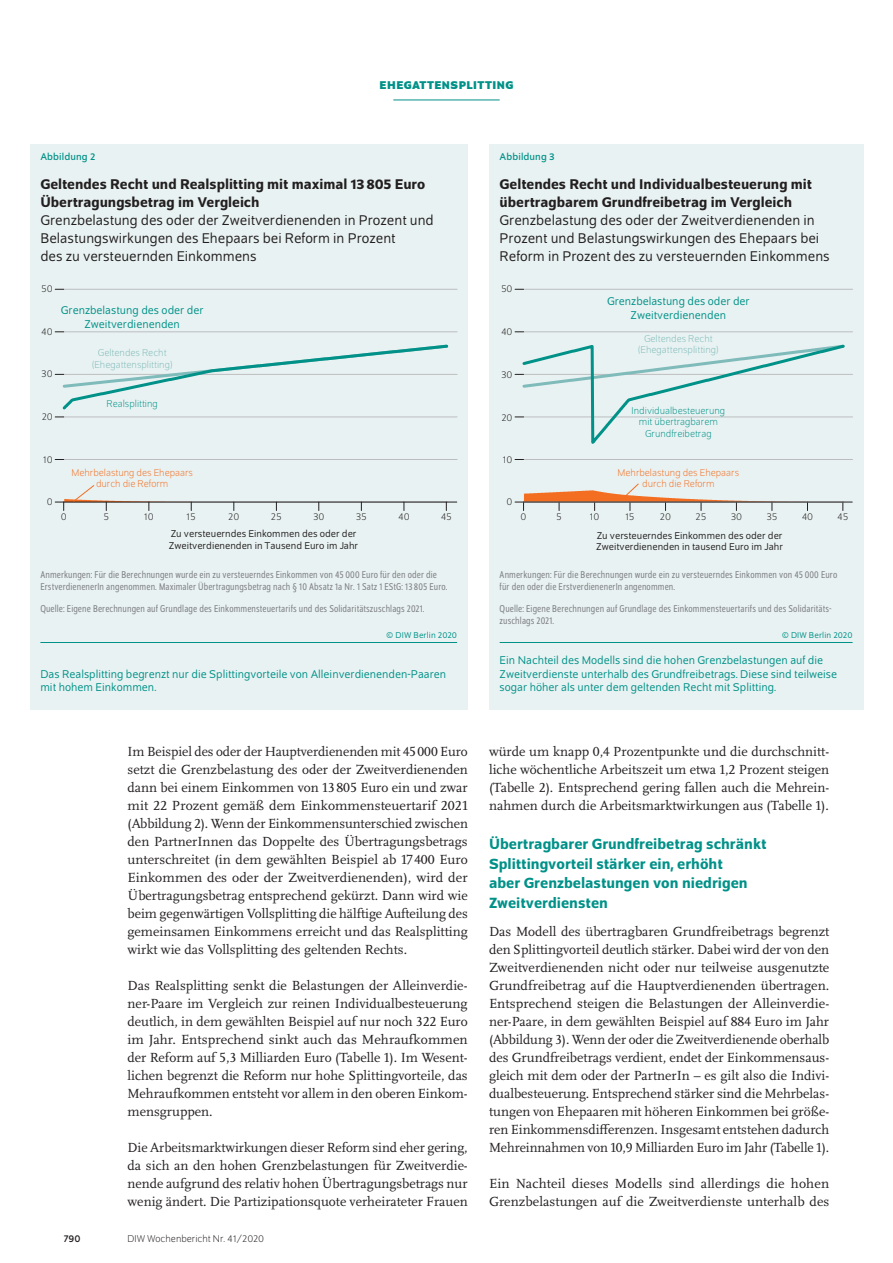
<style>
.page{position:relative;width:893px;height:1263px;background:#fff}
.page>*{position:absolute;margin:0;border:0;box-sizing:border-box;transform-origin:0 0}
.t1{font:500 15.75px/19.5px "Schumpeter";color:#009188}
.t2{font:15px/18px "Schumpeter Blond";color:#231f20}
.t3{font:500 15px/18px "Schumpeter";color:#231f20}
.t4{font:13.8px/18px "Scala Pro";color:#231f20;text-align:justify}
.t5{font:12px/13.5px "Schumpeter Blond";color:#009188;text-align:center}
.t6{font:700 12px "Schumpeter";color:#009188}
.t7{font:semi-condensed 10.5px/12.8px "Schumpeter Blond";letter-spacing:.01em;color:#808285}
.t8{font:10.5px/11.2px "Schumpeter Blond";color:#231f20}
.t9{font:300 10.5px "Schumpeter";color:#231f20}
.t10{font:300 10.5px/11.2px "Schumpeter";color:#f36e21;text-align:center}
.t11{font:300 10.5px/12.6px "Schumpeter";color:#7fbbba;text-align:center}
.t12{font:300 10.5px/11.2px "Schumpeter";color:#009188;text-align:center}
.t13{font:10.5px "Schumpeter";letter-spacing:.01em;color:#009188}
.t14{font:10.5px "Schumpeter";color:#231f20}
.t15{font:9px "Schumpeter Blond";letter-spacing:.01em;color:#009188}
</style>
<div class="page">
<hr style="left:393px;top:100px;width:107px;height:1px;background:#009188">
<div style="left:30px;top:144px;width:438px;height:566px;background:#e9f2f2"></div>
<hr style="left:64px;top:502px;width:393px;height:1px;background:#231f20">
<svg style="left:55px;top:459px;width:402px;height:1px"></svg>
<svg style="left:55px;top:344px;width:402px;height:74px"></svg>
<svg style="left:55px;top:332px;width:402px;height:1px"></svg>
<svg style="left:55px;top:289px;width:402px;height:1px"></svg>
<svg style="left:55px;top:485px;width:392px;height:25px"></svg>
<hr style="left:40px;top:642px;width:417px;height:1px;background:#009188">
<div style="left:489px;top:144px;width:374px;height:566px;background:#e9f2f2"></div>
<hr style="left:524px;top:502px;width:329px;height:1px;background:#231f20">
<svg style="left:515px;top:459px;width:338px;height:1px"></svg>
<svg style="left:515px;top:332px;width:338px;height:1px"></svg>
<svg style="left:515px;top:289px;width:338px;height:1px"></svg>
<svg style="left:515px;top:483px;width:329px;height:27px"></svg>
<svg style="left:515px;top:344px;width:338px;height:100px"></svg>
<hr style="left:500px;top:642px;width:353px;height:1px;background:#009188">
<p class="t6" style="left:380px;top:79px;width:16px">EHEGATTENSPLITTING</p>
<p class="t13" style="left:40px;top:151px;width:56px">Abbildung 2</p>
<p class="t3" style="left:40px;top:175px;width:386px">Geltendes Recht und Realsplitting mit maximal 13805 Euro<br>Übertragungsbetrag im Vergleich</p>
<p class="t2" style="left:40px;top:211px;width:395px">Grenzbelastung des oder der Zweitverdienenden in Prozent und<br>Belastungswirkungen des Ehepaars bei Reform in Prozent<br>des zu versteuernden Einkommens</p>
<p class="t9" style="left:41px;top:284px;width:13px">50</p>
<p class="t9" style="left:41px;top:326px;width:13px">40</p>
<p class="t9" style="left:41px;top:369px;width:13px">30</p>
<p class="t9" style="left:42px;top:412px;width:13px">20</p>
<p class="t5" style="left:61px;top:304px;width:144px">Grenzbelastung des oder der<br>Zweitverdienenden</p>
<p class="t11" style="left:92px;top:346px;width:82px">Geltendes Recht (Ehegattensplitting)</p>
<p class="t12" style="left:107px;top:398px;width:53px">Realsplitting</p>
<p class="t9" style="left:43px;top:454px;width:11px">10</p>
<p class="t9" style="left:47px;top:497px;width:7px">0</p>
<p class="t10" style="left:71px;top:467px;width:123px">Mehrbelastung des Ehepaars durch die Reform</p>
<p class="t9" style="left:61px;top:512px;width:7px">0</p>
<p class="t9" style="left:103px;top:512px;width:7px">5</p>
<p class="t9" style="left:144px;top:512px;width:11px">10</p>
<p class="t9" style="left:187px;top:512px;width:11px">15</p>
<p class="t9" style="left:228px;top:512px;width:13px">20</p>
<p class="t9" style="left:271px;top:512px;width:12px">25</p>
<p class="t9" style="left:313px;top:512px;width:13px">30</p>
<p class="t9" style="left:356px;top:512px;width:13px">35</p>
<p class="t9" style="left:398px;top:512px;width:13px">40</p>
<p class="t9" style="left:441px;top:512px;width:13px">45</p>
<p class="t8" style="left:169px;top:529px;width:191px">Zu versteuerndes Einkommen des oder der<br>Zweitverdienenden in Tausend Euro im Jahr</p>
<p class="t7" style="left:40px;top:568px;width:409px">Anmerkungen: Für die Berechnungen wurde ein zu versteuerndes Einkommen von 45 000 Euro für den oder die<br>ErstverdienenerIn angenommen. Maximaler Übertragungsbetrag nach § 10 Absatz 1a Nr. 1 Satz 1 EStG: 13 805 Euro.</p>
<p class="t7" style="left:40px;top:602px;width:386px">Quelle: Eigene Berechnungen auf Grundlage des Einkommensteuertarifs und des Solidaritätszuschlags 2021.</p>
<p class="t15" style="left:386px;top:631px;width:72px">© DIW Berlin 2020</p>
<p class="t5" style="left:40px;top:667px;width:407px;text-align:left">Das Realsplitting begrenzt nur die Splittingvorteile von Alleinverdienenden-Paaren mit hohem Einkommen.</p>
<p class="t4" style="left:128px;top:742px;width:342px">Im Beispiel des oder der Hauptverdienenden mit 45000 Euro setzt die Grenzbelastung des oder der Zweitverdienenden dann bei einem Einkommen von 13 805 Euro ein und zwar mit 22 Prozent gemäß dem Einkommensteuertarif 2021 (Abbildung 2). Wenn der Einkommensunterschied zwischen den PartnerInnen das Doppelte des Übertragungsbetrags unterschreitet (in dem gewählten Beispiel ab 17 400 Euro Einkommen des oder der Zweitverdienenden), wird der Übertragungsbetrag entsprechend gekürzt. Dann wird wie beim gegenwärtigen Vollsplitting die hälftige Aufteilung des gemeinsamen Einkommens erreicht und das Realsplitting wirkt wie das Vollsplitting des geltenden Rechts.</p>
<p class="t4" style="left:128px;top:976px;width:342px">Das Realsplitting senkt die Belastungen der Alleinverdie&shy;ner-Paare im Vergleich zur reinen Individualbesteuerung deutlich, in dem gewählten Beispiel auf nur noch 322 Euro im Jahr. Entsprechend sinkt auch das Mehraufkommen der Reform auf 5,3 Milliarden Euro (Tabelle 1). Im Wesent&shy;lichen begrenzt die Reform nur hohe Splittingvorteile, das Mehraufkommen entsteht vor allem in den oberen Einkom&shy;mensgruppen.</p>
<p class="t4" style="left:128px;top:1138px;width:342px">Die Arbeitsmarktwirkungen dieser Reform sind eher gering, da sich an den hohen Grenzbelastungen für Zweitverdie&shy;nende aufgrund des relativ hohen Übertragungsbetrags nur wenig ändert. Die Partizipationsquote verheirateter Frauen</p>
<p class="t14" style="left:64px;top:1233px;width:18px">790</p>
<p class="t9" style="left:128px;top:1234px;width:138px">DIW Wochenbericht Nr. 41/2020</p>
<p class="t13" style="left:500px;top:151px;width:57px">Abbildung 3</p>
<p class="t3" style="left:500px;top:175px;width:314px">Geltendes Recht und Individualbesteuerung mit übertragbarem Grundfreibetrag im Vergleich</p>
<p class="t2" style="left:500px;top:211px;width:332px">Grenzbelastung des oder der Zweitverdienenden in<br>Prozent und Belastungswirkungen des Ehepaars bei<br>Reform in Prozent des zu versteuernden Einkommens</p>
<p class="t9" style="left:501px;top:284px;width:13px">50</p>
<p class="t9" style="left:501px;top:327px;width:13px">40</p>
<p class="t9" style="left:501px;top:369px;width:13px">30</p>
<p class="t5" style="left:607px;top:295px;width:144px">Grenzbelastung des oder der<br>Zweitverdienenden</p>
<p class="t11" style="left:638px;top:333px;width:82px;line-height:11.2px">Geltendes Recht (Ehegattensplitting)</p>
<p class="t9" style="left:502px;top:413px;width:13px">20</p>
<p class="t9" style="left:503px;top:454px;width:11px">10</p>
<p class="t9" style="left:507px;top:497px;width:7px">0</p>
<p class="t12" style="left:632px;top:405px;width:95px">Individualbesteuerung mit übertragbarem<br>Grundfreibetrag</p>
<p class="t10" style="left:618px;top:467px;width:123px">Mehrbelastung des Ehepaars durch die Reform</p>
<p class="t9" style="left:521px;top:512px;width:7px">0</p>
<p class="t9" style="left:556px;top:512px;width:7px">5</p>
<p class="t9" style="left:590px;top:512px;width:11px">10</p>
<p class="t9" style="left:625px;top:512px;width:11px">15</p>
<p class="t9" style="left:660px;top:512px;width:13px">20</p>
<p class="t9" style="left:696px;top:512px;width:12px">25</p>
<p class="t9" style="left:731px;top:512px;width:13px">30</p>
<p class="t9" style="left:766px;top:512px;width:13px">35</p>
<p class="t9" style="left:802px;top:512px;width:13px">40</p>
<p class="t9" style="left:837px;top:512px;width:13px">45</p>
<p class="t8" style="left:596px;top:530px;width:188px">Zu versteuerndes Einkommen des oder der<br>Zweitverdienenden in tausend Euro im Jahr</p>
<p class="t7" style="left:500px;top:568px;width:339px">Anmerkungen: Für die Berechnungen wurde ein zu versteuerndes Einkommen von 45 000 Euro für den oder die ErstverdienenerIn angenommen.</p>
<p class="t7" style="left:500px;top:602px;width:333px">Quelle: Eigene Berechnungen auf Grundlage des Einkommensteuertarifs und des Solidaritäts&shy;zuschlags 2021.</p>
<p class="t15" style="left:782px;top:631px;width:72px">© DIW Berlin 2020</p>
<p class="t5" style="left:500px;top:654px;width:339px;text-align:left">Ein Nachteil des Modells sind die hohen Grenzbelastungen auf die<br>Zweitverdienste unterhalb des Grundfreibetrags. Diese sind teilweise sogar höher als unter dem geltenden Recht mit Splitting.</p>
<p class="t4" style="left:489px;top:742px;width:342px">würde um knapp 0,4 Prozentpunkte und die durchschnitt&shy;liche wöchentliche Arbeitszeit um etwa 1,2 Prozent steigen (Tabelle 2). Entsprechend gering fallen auch die Mehrein&shy;nahmen durch die Arbeitsmarktwirkungen aus (Tabelle 1).</p>
<p class="t1" style="left:489px;top:834px;width:279px">Übertragbarer Grundfreibetrag schränkt Splittingvorteil stärker ein, erhöht<br>aber Grenzbelastungen von niedrigen Zweitverdiensten</p>
<p class="t4" style="left:489px;top:922px;width:342px">Das Modell des übertragbaren Grundfreibetrags begrenzt den Splittingvorteil deutlich stärker. Dabei wird der von den Zweitverdienenden nicht oder nur teilweise ausgenutzte Grundfreibetrag auf die Hauptverdienenden übertragen.<br>Entsprechend steigen die Belastungen der Alleinverdie&shy;ner-Paare, in dem gewählten Beispiel auf 884 Euro im Jahr (Abbildung 3). Wenn der oder die Zweitverdienende oberhalb des Grundfreibetrags verdient, endet der Einkommensaus&shy;gleich mit dem oder der PartnerIn – es gilt also die Indivi&shy;dualbesteuerung. Entsprechend stärker sind die Mehrbelas&shy;tungen von Ehepaaren mit höheren Einkommen bei größe&shy;ren Einkommensdifferenzen. Insgesamt entstehen dadurch Mehreinnahmen von 10,9 Milliarden Euro im Jahr (Tabelle 1).</p>
<p class="t4" style="left:489px;top:1174px;width:342px">Ein Nachteil dieses Modells sind allerdings die hohen<br>Grenzbelastungen auf die Zweitverdienste unterhalb des</p>
</div>
